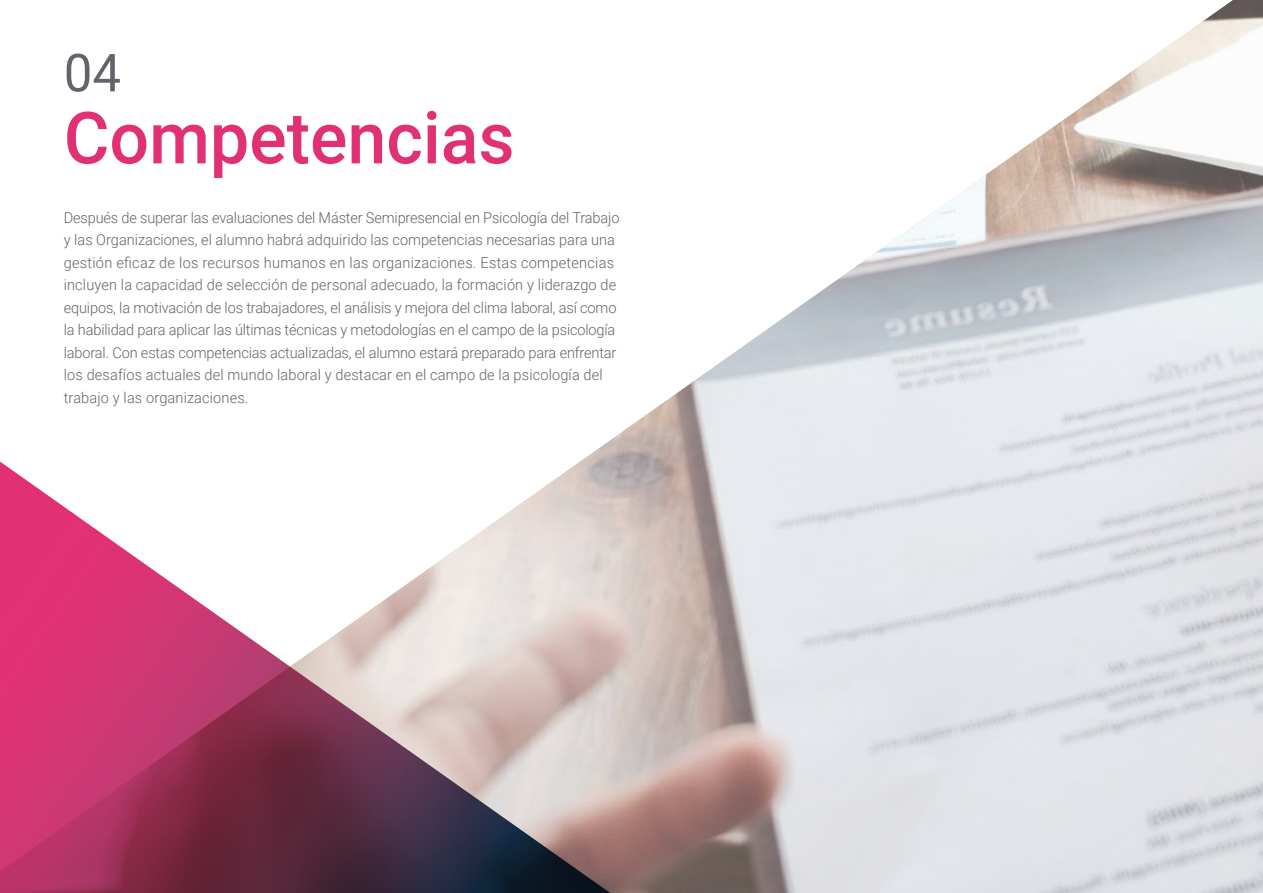
<style>
.page{position:relative;width:1263px;height:893px;background:#fff}
.page>*{position:absolute;margin:0;border:0;box-sizing:border-box;transform-origin:0 0}
.t1{font:500 72px "Roboto";color:#e23074}
.t2{font:52.5px "Roboto";color:#61646a}
.t3{font:300 15px/22.5px "Roboto";letter-spacing:-.01em;color:#61646a}
</style>
<div class="page">
<img style="left:602px;top:0;width:661px;height:893px">
<svg style="left:0;top:446px;width:640px;height:447px"></svg>
<h2 class="t2" style="left:64px;top:36px;width:59px">04</h2>
<h1 class="t1" style="left:64px;top:87px;width:452px">Competencias</h1>
<p class="t3" style="left:64px;top:206px;width:557px">Después de superar las evaluaciones del Máster Semipresencial en Psicología del Trabajo y las Organizaciones, el alumno habrá adquirido las competencias necesarias para una gestión eficaz de los recursos humanos en las organizaciones. Estas competencias incluyen la capacidad de selección de personal adecuado, la formación y liderazgo de equipos, la motivación de los trabajadores, el análisis y mejora del clima laboral, así como la habilidad para aplicar las últimas técnicas y metodologías en el campo de la psicología laboral. Con estas competencias actualizadas, el alumno estará preparado para enfrentar los desafíos actuales del mundo laboral y destacar en el campo de la psicología del trabajo y las organizaciones.</p>
</div>
